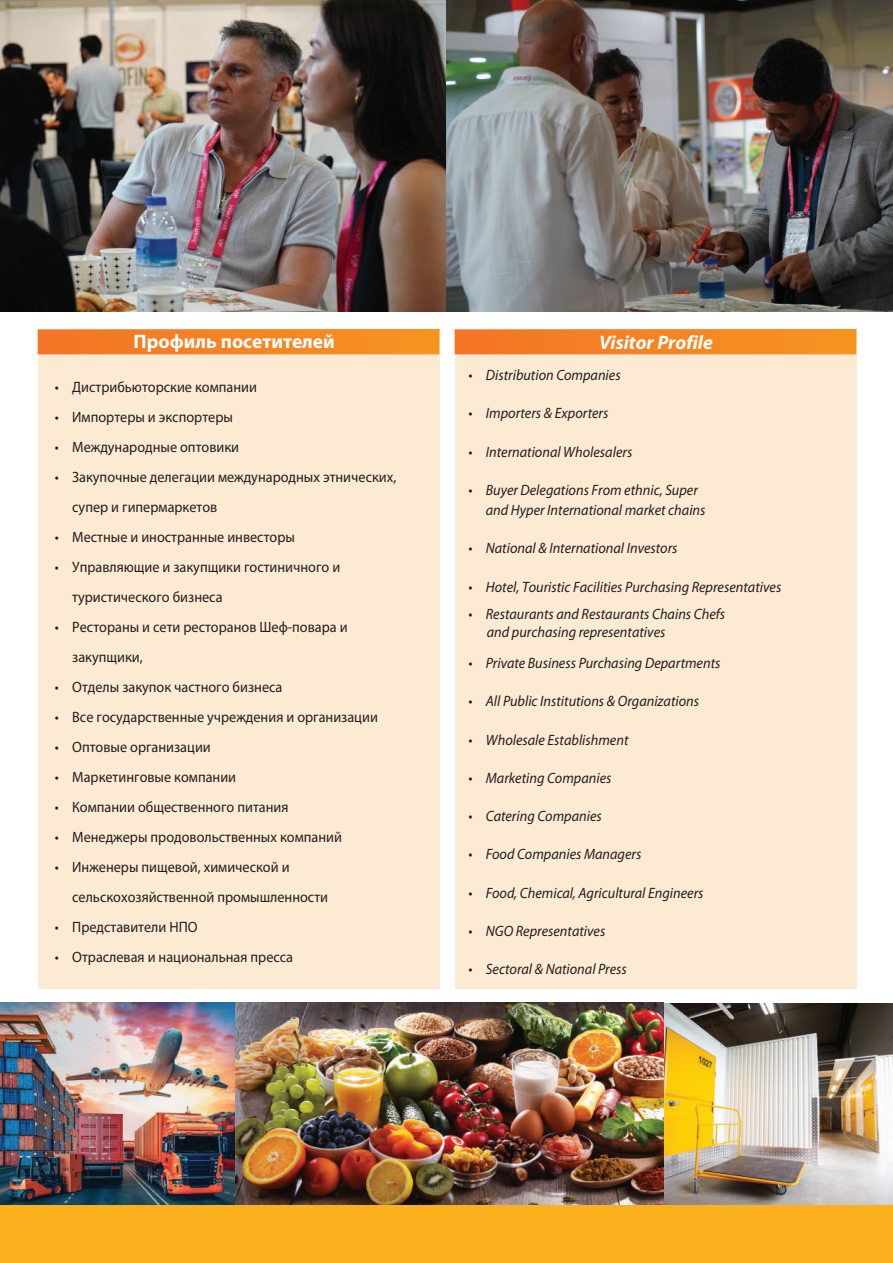
<style>
.page{position:relative;width:893px;height:1263px;background:#fff}
.page>*{position:absolute;margin:0;border:0;box-sizing:border-box;transform-origin:0 0}
.t1{font:700 19.5px "Myriad Pro";color:#fff}
.t2{font:italic 700 19.5px "Myriad Pro";color:#fff}
.t3{font:15px/30px "Myriad Pro";color:#211e1e;scale:.95 1}
.t4{font:italic 15px/20.2px "Myriad Pro";color:#211e1e;scale:.95 1}
</style>
<div class="page">
<div style="left:0;top:1205px;width:893px;height:58px;background:#fbb01d"></div>
<div style="left:38px;top:353px;width:402px;height:636px;background:#fdead3"></div>
<div style="left:38px;top:329px;width:402px;height:25px;background:linear-gradient(to right,#f47426,#f79421)"></div>
<div style="left:455px;top:353px;width:402px;height:636px;background:#fdead3"></div>
<div style="left:455px;top:329px;width:402px;height:25px;background:linear-gradient(to right,#f47426,#f79421)"></div>
<img style="left:0;top:0;width:893px;height:312px">
<img style="left:0;top:1003px;width:893px;height:202px">
<h1 class="t1" style="left:134px;top:328px;width:203px">Профиль посетителей</h1>
<p class="t3" style="left:55px;top:372px;width:214px">• Дистрибьюторские компании</p>
<p class="t3" style="left:55px;top:402px;width:189px">• Импортеры и экспортеры</p>
<p class="t3" style="left:55px;top:432px;width:195px">• Международные оптовики</p>
<p class="t3" style="left:72px;top:462px;width:343px;text-indent:-17px">• Закупочные делегации международных этнических, супер и гипермаркетов</p>
<p class="t3" style="left:55px;top:522px;width:254px">• Местные и иностранные инвесторы</p>
<p class="t3" style="left:72px;top:552px;width:284px;text-indent:-17px">• Управляющие и закупщики гостиничного и туристического бизнеса</p>
<p class="t3" style="left:72px;top:612px;width:291px;text-indent:-17px">• Рестораны и сети ресторанов Шеф-повара и закупщики,</p>
<p class="t3" style="left:55px;top:672px;width:241px">• Отделы закупок частного бизнеса</p>
<p class="t3" style="left:55px;top:702px;width:341px">• Все государственные учреждения и организации</p>
<p class="t3" style="left:55px;top:732px;width:166px">• Оптовые организации</p>
<p class="t3" style="left:55px;top:762px;width:192px">• Маркетинговые компании</p>
<p class="t3" style="left:55px;top:792px;width:247px">• Компании общественного питания</p>
<p class="t3" style="left:55px;top:822px;width:304px">• Менеджеры продовольственных компаний</p>
<p class="t3" style="left:72px;top:852px;width:271px;text-indent:-17px">• Инженеры пищевой, химической и сельскохозяйственной промышленности</p>
<p class="t3" style="left:55px;top:912px;width:152px">• Представители НПО</p>
<p class="t3" style="left:55px;top:942px;width:252px">• Отраслевая и национальная пресса</p>
<h1 class="t2" style="left:599px;top:329px;width:115px">Visitor Profile</h1>
<p class="t4" style="left:469px;top:365px;width:162px">• Distribution Companies</p>
<p class="t4" style="left:469px;top:403px;width:149px">• Importers &amp; Exporters</p>
<p class="t4" style="left:469px;top:441px;width:174px">• International Wholesalers</p>
<p class="t4" style="left:486px;top:479px;width:233px;text-indent:-17px">• Buyer Delegations From ethnic, Super and Hyper International market chains</p>
<p class="t4" style="left:469px;top:538px;width:221px">• National &amp; International Investors</p>
<p class="t4" style="left:469px;top:576px;width:331px">• Hotel, Touristic Facilities Purchasing Representatives</p>
<p class="t4" style="left:487px;top:606px;width:252px;line-height:17.1px;text-indent:-18px">• Restaurants and Restaurants Chains Chefs and purchasing representatives</p>
<p class="t4" style="left:469px;top:653px;width:267px">• Private Business Purchasing Departments</p>
<p class="t4" style="left:469px;top:691px;width:244px">• All Public Institutions &amp; Organizations</p>
<p class="t4" style="left:469px;top:729px;width:170px">• Wholesale Establishment</p>
<p class="t4" style="left:469px;top:767px;width:152px">• Marketing Companies</p>
<p class="t4" style="left:469px;top:806px;width:142px">• Catering Companies</p>
<p class="t4" style="left:469px;top:844px;width:183px">• Food Companies Managers</p>
<p class="t4" style="left:469px;top:882px;width:249px">• Food, Chemical, Agricultural Engineers</p>
<p class="t4" style="left:469px;top:920px;width:145px">• NGO Representatives</p>
<p class="t4" style="left:469px;top:959px;width:168px">• Sectoral &amp; National Press</p>
</div>
